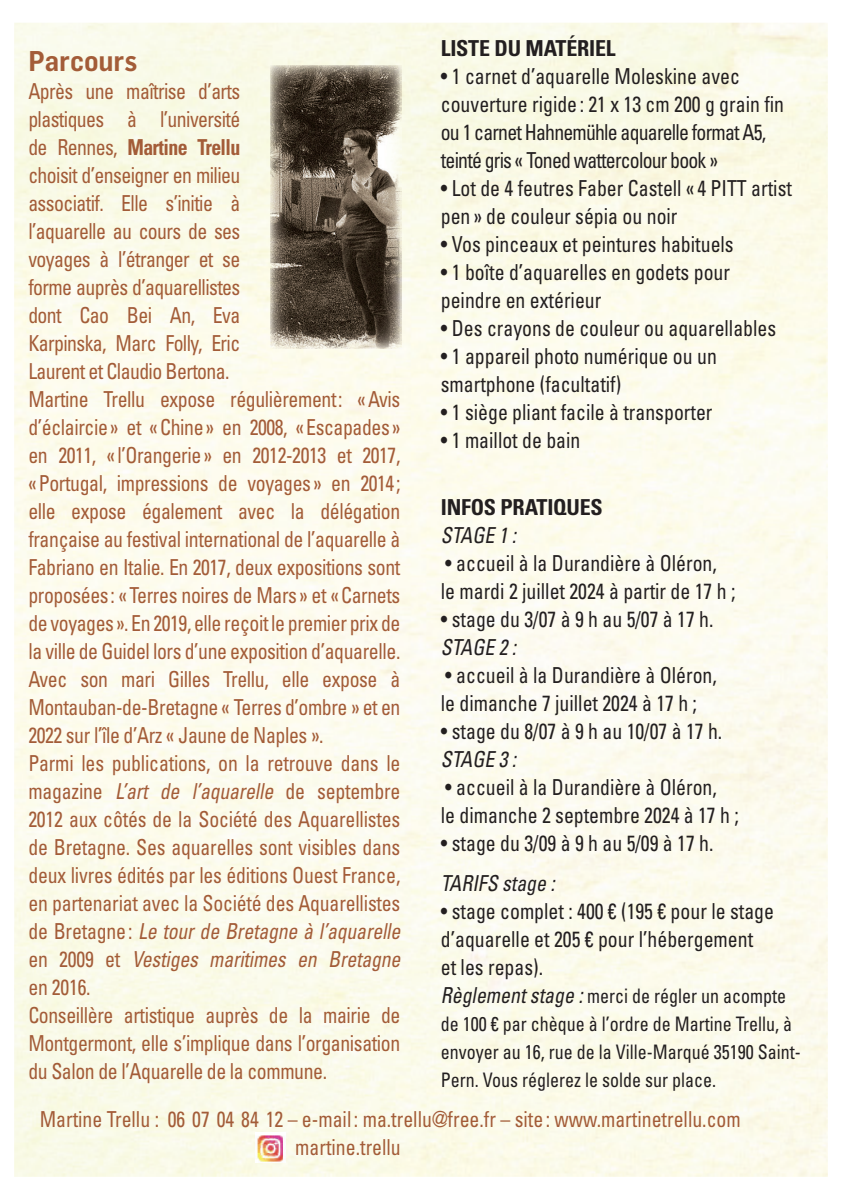
<style>
.page{position:relative;width:842px;height:1191px;background:#fff}
.page>*{position:absolute;margin:0;border:0;box-sizing:border-box;transform-origin:0 0}
.t1{font:600 28px "Flama Semicondensed";color:#a35c38}
.t2{font:condensed 22px/28px "Univers LT Std";letter-spacing:-.02em;color:#a35c38;scale:.9 1}
.t3{font:condensed 22px/28px "Univers LT Std";color:#231f20;scale:.9 1}
.t4{font:condensed 22px/28px "Univers LT Std";letter-spacing:-.04em;color:#231f20;scale:.9 1}
.t5{font:condensed 22px/28px "Univers LT Std";color:#a35c38;scale:.9 1}
.t6{font:italic condensed 22px "Univers LT Std";color:#231f20;scale:.9 1}
.t7{font:700 condensed 22px "Univers LT Std";letter-spacing:-.01em;color:#231f20}
.t8{font:condensed 20px/28px "Univers LT Std";color:#231f20;scale:.9 1}
.s1{font-weight:700}
.s2{font-style:italic}
.s3{font-style:italic;font-size:22px}
</style>
<div class="page">
<img style="left:270px;top:65px;width:131px;height:284px">
<img style="left:255px;top:1135px;width:30px;height:27px">
<p class="t1" style="left:28px;top:42px;width:111px">Parcours</p>
<p class="t2" style="left:28px;top:76px;width:420px">Après une maîtrise d’arts<br>plastiques à l’université<br>de Rennes, <span class="s1">Martine Trellu<br></span>choisit d’enseigner en milieu<br>associatif. Elle s’initie à<br>l’aquarelle au cours de ses<br>voyages à l’étranger et se<br>forme auprès d’aquarellistes<br>dont Cao Bei An, Eva<br>Karpinska, Marc Folly, Eric<br>Laurent et Claudio Bertona.<br>Martine Trellu expose régulièrement : « Avis d’éclaircie » et « Chine » en 2008, « Escapades » en 2011, « l’Orangerie » en 2012-2013 et 2017, « Portugal, impressions de voyages » en 2014 ; elle expose également avec la délégation française au festival international de l’aquarelle à Fabriano en Italie. En 2017, deux expositions sont proposées : « Terres noires de Mars » et « Carnets de voyages ». En 2019, elle reçoit le premier prix de la ville de Guidel lors d’une exposition d’aquarelle.<br>Avec son mari Gilles Trellu, elle expose à Montauban-de-Bretagne « Terres d’ombre » et en 2022 sur l’île d’Arz « Jaune de Naples ».<br>Parmi les publications, on la retrouve dans le magazine <span class="s2">L’art de l’aquarelle</span> de septembre 2012 aux côtés de la Société des Aquarellistes de Bretagne. Ses aquarelles sont visibles dans deux livres édités par les éditions Ouest France, en partenariat avec la Société des Aquarellistes d e B r et a g n e : <span class="s2">Le tourde Bretagne à l’aquarelle </span>e n 2 0 0 9 e t <span class="s2">Vestiges maritimes en Bretagne </span>en 2016.<br>Conseillère artistique auprès de la mairie de Montgermont, elle s’implique dans l’organisation du Salon de l’Aquarelle de la commune.</p>
<p class="t7" style="left:441px;top:34px;width:176px">LISTE DU MATÉRIEL</p>
<p class="t4" style="left:441px;top:61px;width:383px">• 1 carnet d’aquarelle Moleskine avec couverture rigide : 21 x 13 cm 200 g grain fin ou 1 carnet Hahnemühle aquarelle format A5, teinté gris « Toned wattercolour book »</p>
<p class="t3" style="left:441px;top:174px;width:392px">• Lot de 4 feutres Faber Castell « 4 PITT artist pen » de couleur sépia ou noir</p>
<p class="t3" style="left:441px;top:230px;width:327px">• Vos pinceaux et peintures habituels</p>
<p class="t3" style="left:441px;top:258px;width:323px">• 1 boîte d’aquarelles en godets pour peindre en extérieur</p>
<p class="t3" style="left:441px;top:314px;width:374px">• Des crayons de couleur ou aquarellables</p>
<p class="t3" style="left:441px;top:342px;width:308px">• 1 appareil photo numérique ou un smartphone (facultatif)</p>
<p class="t3" style="left:441px;top:398px;width:303px">• 1 siège pliant facile à transporter</p>
<p class="t3" style="left:441px;top:426px;width:157px">• 1 maillot de bain</p>
<p class="t7" style="left:441px;top:494px;width:163px">INFOS PRATIQUES</p>
<p class="t6" style="left:441px;top:521px;width:91px">STAGE 1:</p>
<p class="t3" style="left:441px;top:549px;width:329px">• accueil à la Durandière à Oléron,<br>le mardi 2 juillet 2024 à partir de 17 h ;</p>
<p class="t3" style="left:441px;top:605px;width:304px">• stage du 3/07 à 9 h au 5/07 à 17 h.</p>
<p class="t6" style="left:441px;top:633px;width:91px">STAGE 2:</p>
<p class="t3" style="left:441px;top:661px;width:308px">• accueil à la Durandière à Oléron, le dimanche 7 juillet 2024 à 17 h ;</p>
<p class="t3" style="left:441px;top:717px;width:314px">• stage du 8/07 à 9 h au 10/07 à 17 h.</p>
<p class="t6" style="left:441px;top:745px;width:91px">STAGE 3:</p>
<p class="t3" style="left:441px;top:773px;width:333px">• accueil à la Durandière à Oléron,<br>le dimanche 2 septembre 2024 à 17 h ;</p>
<p class="t3" style="left:441px;top:829px;width:304px">• stage du 3/09 à 9 h au 5/09 à 17 h.</p>
<p class="t6" style="left:441px;top:868px;width:134px">TARIFS stage :</p>
<p class="t3" style="left:441px;top:896px;width:372px">• stage complet : 400 € (195 € pour le stage d’aquarelle et 205 € pour l’hébergement et les repas).</p>
<p class="t8" style="left:441px;top:981px;width:401px"><span class="s3">Règlementstage :</span>merci de régler un acompte de 100 € par chèque à l’ordre de Martine Trellu, à envoyer au 16, rue de la Ville-Marqué 35190 Saint-Pern. Vous réglerez le solde sur place.</p>
<p class="t5" style="left:295px;top:1105px;width:496px;text-indent:-256px">Martine Trellu : 06 07 04 84 12 – e-mail : ma.trellu@free.fr – site : www.martinetrellu.com martine.trellu</p>
</div>
